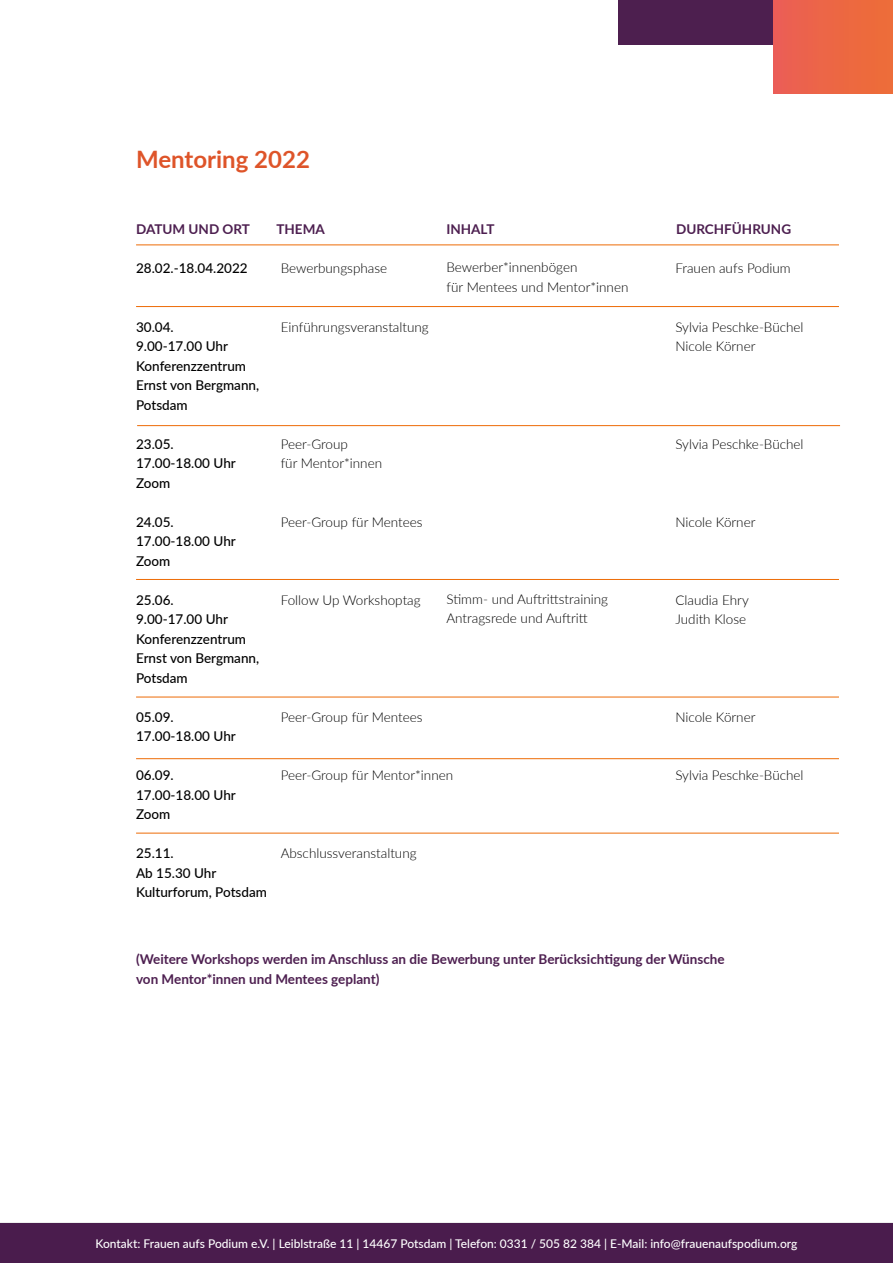
<style>
.page{position:relative;width:893px;height:1263px;background:#fff}
.page>*{position:absolute;margin:0;border:0;box-sizing:border-box;transform-origin:0 0}
.t1{font:700 24px "Lato";color:#de5429}
.t2{font:300 13.5px/19.5px "Lato";color:#000}
.t3{font:500 13.5px/19.5px "Lato";color:#000}
.t4{font:700 13.5px/19.5px "Lato";color:#4d1f50}
.t5{font:500 12px "Lato";color:#fff}
</style>
<div class="page">
<div style="left:618px;top:0;width:221px;height:44px;background:#4d1f4f"></div>
<div style="left:774px;top:0;width:119px;height:94px;background:linear-gradient(to right,#eb5e55,#ed6e36)"></div>
<svg style="left:1px;top:1222px;width:892px;height:2px;background:#9b849d"></svg>
<div style="left:1px;top:1224px;width:892px;height:39px;background:#4a1c4d"></div>
<hr style="left:136px;top:244px;width:703px;height:1px;background:#ed6b06">
<hr style="left:136px;top:306px;width:703px;height:1px;background:#ed6b06">
<hr style="left:137px;top:425px;width:703px;height:1px;background:#ed6b06">
<hr style="left:136px;top:579px;width:703px;height:1px;background:#ed6b06">
<hr style="left:136px;top:758px;width:703px;height:1px;background:#ed6b06">
<hr style="left:136px;top:833px;width:703px;height:1px;background:#ed6b06">
<hr style="left:136px;top:697px;width:703px;height:1px;background:#ed6b06">
<h1 class="t1" style="left:136px;top:142px;width:175px">Mentoring 2022</h1>
<p class="t4" style="left:136px;top:219px;width:115px">DATUM UND ORT</p>
<p class="t3" style="left:136px;top:258px;width:113px">28.02.-18.04.2022</p>
<p class="t4" style="left:276px;top:219px;width:50px">THEMA</p>
<p class="t4" style="left:446px;top:219px;width:50px">INHALT</p>
<p class="t4" style="left:676px;top:219px;width:117px">DURCHFÜHRUNG</p>
<p class="t2" style="left:675px;top:258px;width:117px">Frauen aufs Podium</p>
<p class="t2" style="left:446px;top:257px;width:183px">Bewerber*innenbögen<br>für Mentees und Mentor*innen</p>
<p class="t2" style="left:281px;top:258px;width:108px">Bewerbungsphase</p>
<p class="t3" style="left:136px;top:316px;width:125px">30.04.<br>9.00-17.00 Uhr<br>Konferenzzentrum<br>Ernst von Bergmann,<br>Potsdam</p>
<p class="t3" style="left:136px;top:433px;width:101px">23.05.<br>17.00-18.00 Uhr<br>Zoom</p>
<p class="t3" style="left:136px;top:511px;width:101px">24.05.<br>17.00-18.00 Uhr<br>Zoom</p>
<p class="t3" style="left:136px;top:589px;width:125px">25.06.<br>9.00-17.00 Uhr<br>Konferenzzentrum<br>Ernst von Bergmann,<br>Potsdam</p>
<p class="t3" style="left:136px;top:706px;width:101px">05.09.<br>17.00-18.00 Uhr</p>
<p class="t3" style="left:136px;top:765px;width:101px">06.09.<br>17.00-18.00 Uhr<br>Zoom</p>
<p class="t3" style="left:136px;top:843px;width:132px">25.11.<br>Ab 15.30 Uhr<br>Kulturforum, Potsdam</p>
<p class="t2" style="left:281px;top:317px;width:150px">Einführungsveranstaltung</p>
<p class="t2" style="left:281px;top:434px;width:103px">Peer-Group<br>für Mentor*innen</p>
<p class="t2" style="left:281px;top:512px;width:144px">Peer-Group für Mentees</p>
<p class="t2" style="left:281px;top:590px;width:142px">Follow Up Workshoptag</p>
<p class="t2" style="left:446px;top:589px;width:163px">Stimm- und Auftrittstraining<br>Antragsrede und Auftritt</p>
<p class="t2" style="left:281px;top:707px;width:144px">Peer-Group für Mentees</p>
<p class="t2" style="left:281px;top:765px;width:174px">Peer-Group für Mentor*innen</p>
<p class="t2" style="left:281px;top:843px;width:138px">Abschlussveranstaltung</p>
<p class="t2" style="left:675px;top:316px;width:130px">Sylvia Peschke-Büchel<br>Nicole Körner</p>
<p class="t2" style="left:675px;top:433px;width:130px">Sylvia Peschke-Büchel</p>
<p class="t2" style="left:675px;top:511px;width:82px">Nicole Körner</p>
<p class="t2" style="left:675px;top:589px;width:75px">Claudia Ehry<br>Judith Klose</p>
<p class="t2" style="left:675px;top:706px;width:82px">Nicole Körner</p>
<p class="t2" style="left:675px;top:765px;width:130px">Sylvia Peschke-Büchel</p>
<p class="t4" style="left:136px;top:949px;width:590px">(Weitere Workshops werden im Anschluss an die Bewerbung unter Berücksichtigung der Wünsche von Mentor*innen und Mentees geplant)</p>
<p class="t5" style="left:96px;top:1235px;width:703px">Kontakt: Frauen aufs Podium e.V. | Leiblstraße 11 | 14467 Potsdam | Telefon: 0331 / 505 82 384 | E-Mail: info@frauenaufspodium.org</p>
</div>
